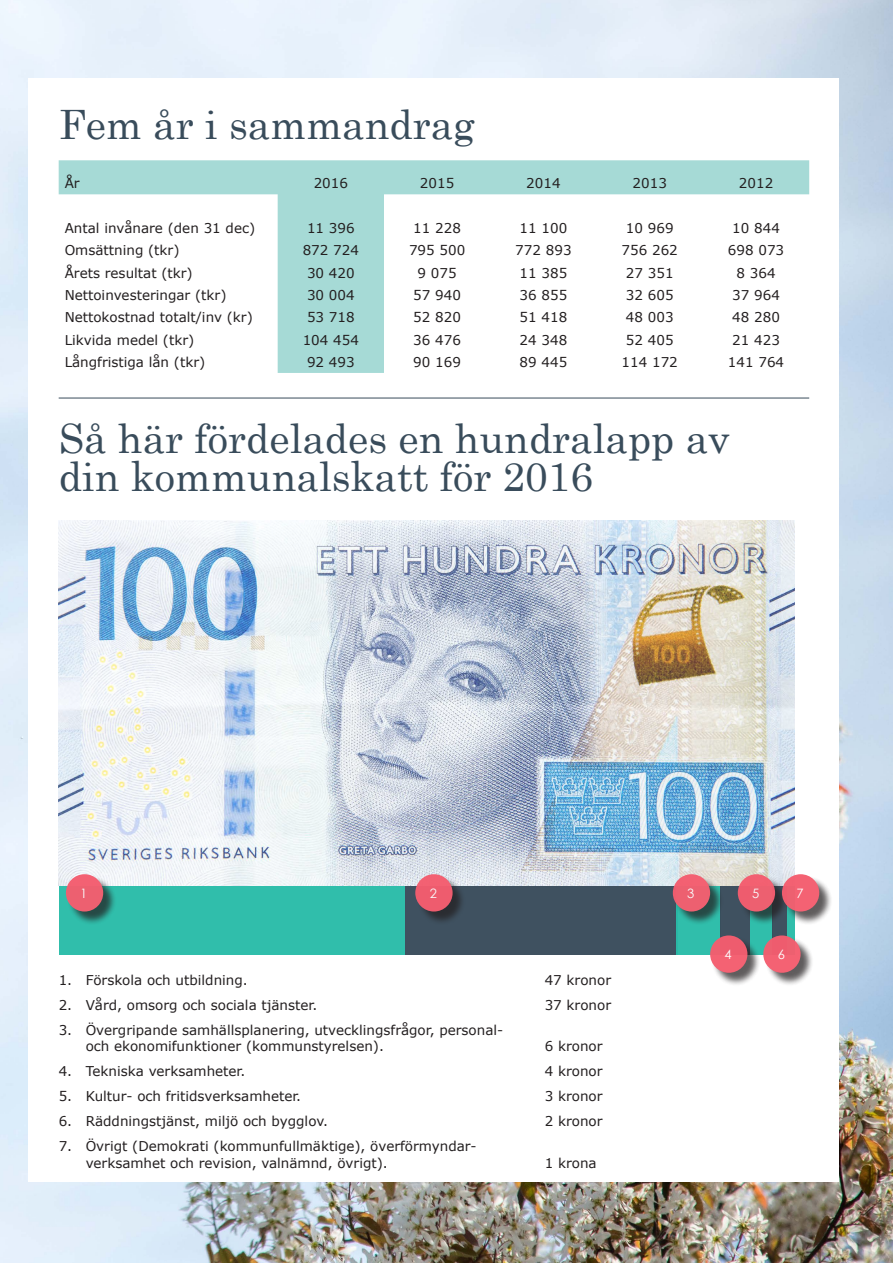
<style>
.page{position:relative;width:893px;height:1263px;background:#fff}
.page>*{position:absolute;margin:0;border:0;box-sizing:border-box;transform-origin:0 0}
.t1{font:40.5px/37.5px "Century Schoolbook";color:#394c5b}
.t2{font:13.5px/16.5px "Verdana";color:#231f20}
.t3{font:12.9px "Century Gothic";color:#fff}
</style>
<div class="page">
<img style="left:0;top:0;width:893px;height:1263px">
<div style="left:29px;top:79px;width:810px;height:1103px;background:#fff"></div>
<svg style="left:59px;top:160px;width:750px;height:213px"></svg>
<img style="left:59px;top:521px;width:735px;height:365px">
<div style="left:59px;top:886px;width:345px;height:69px;background:#2abca9"></div>
<div style="left:405px;top:886px;width:272px;height:69px;background:#394c5b"></div>
<div style="left:677px;top:886px;width:44px;height:69px;background:#2abca9"></div>
<div style="left:721px;top:886px;width:29px;height:69px;background:#394c5b"></div>
<div style="left:750px;top:886px;width:22px;height:69px;background:#2abca9"></div>
<div style="left:772px;top:886px;width:15px;height:69px;background:#394c5b"></div>
<div style="left:787px;top:886px;width:7px;height:69px;background:#2abca9"></div>
<hr style="left:59px;top:398px;width:750px;height:1px;background:#394c5b">
<div style="left:68px;top:876px;width:49px;height:49px;background:#231f20;opacity:.75"></div>
<div style="left:66px;top:874px;width:37px;height:37px;background:#ed6070;border-radius:50%"></div>
<div style="left:417px;top:876px;width:49px;height:49px;background:#231f20;opacity:.75"></div>
<div style="left:415px;top:874px;width:38px;height:37px;background:#f45d6f;border-radius:50%"></div>
<div style="left:674px;top:876px;width:49px;height:49px;background:#231f20;opacity:.75"></div>
<div style="left:673px;top:874px;width:37px;height:37px;background:#ed6070;border-radius:50%"></div>
<div style="left:712px;top:937px;width:49px;height:49px;background:#231f20;opacity:.75"></div>
<div style="left:710px;top:935px;width:37px;height:38px;background:#f45d6f;border-radius:50%"></div>
<div style="left:739px;top:876px;width:49px;height:49px;background:#231f20;opacity:.75"></div>
<div style="left:738px;top:874px;width:37px;height:37px;background:#ed6070;border-radius:50%"></div>
<div style="left:765px;top:937px;width:49px;height:49px;background:#231f20;opacity:.75"></div>
<div style="left:763px;top:935px;width:38px;height:38px;background:#f45d6f;border-radius:50%"></div>
<div style="left:784px;top:876px;width:49px;height:49px;background:#231f20;opacity:.75"></div>
<div style="left:782px;top:874px;width:37px;height:37px;background:#f45d6f;border-radius:50%"></div>
<h1 class="t1" style="left:59px;top:102px;width:418px">Fem år i sammandrag</h1>
<p class="t2" style="left:65px;top:175px;width:16px">År</p>
<p class="t2" style="left:314px;top:175px;width:36px">2016</p>
<p class="t2" style="left:420px;top:175px;width:36px">2015</p>
<p class="t2" style="left:526px;top:175px;width:36px">2014</p>
<p class="t2" style="left:633px;top:175px;width:36px">2013</p>
<p class="t2" style="left:739px;top:175px;width:36px">2012</p>
<p class="t2" style="left:65px;top:220px;width:192px">Antal invånare (den 31 dec)</p>
<p class="t2" style="left:307px;top:220px;width:49px">11 396</p>
<p class="t2" style="left:413px;top:220px;width:49px">11 228</p>
<p class="t2" style="left:520px;top:220px;width:49px">11 100</p>
<p class="t2" style="left:626px;top:220px;width:49px">10 969</p>
<p class="t2" style="left:732px;top:220px;width:49px">10 844</p>
<p class="t2" style="left:65px;top:242px;width:116px">Omsättning (tkr)</p>
<p class="t2" style="left:303px;top:242px;width:58px">872 724</p>
<p class="t2" style="left:409px;top:242px;width:58px">795 500</p>
<p class="t2" style="left:515px;top:242px;width:58px">772 893</p>
<p class="t2" style="left:622px;top:242px;width:58px">756 262</p>
<p class="t2" style="left:728px;top:242px;width:58px">698 073</p>
<p class="t2" style="left:65px;top:264px;width:130px">Årets resultat (tkr)</p>
<p class="t2" style="left:307px;top:264px;width:49px">30 420</p>
<p class="t2" style="left:418px;top:264px;width:41px">9 075</p>
<p class="t2" style="left:520px;top:264px;width:49px">11 385</p>
<p class="t2" style="left:626px;top:264px;width:49px">27 351</p>
<p class="t2" style="left:736px;top:264px;width:41px">8 364</p>
<p class="t2" style="left:65px;top:287px;width:163px">Nettoinvesteringar (tkr)</p>
<p class="t2" style="left:307px;top:287px;width:49px">30 004</p>
<p class="t2" style="left:413px;top:287px;width:49px">57 940</p>
<p class="t2" style="left:520px;top:287px;width:49px">36 855</p>
<p class="t2" style="left:626px;top:287px;width:49px">32 605</p>
<p class="t2" style="left:732px;top:287px;width:49px">37 964</p>
<p class="t2" style="left:65px;top:309px;width:190px">Nettokostnad totalt/inv (kr)</p>
<p class="t2" style="left:307px;top:309px;width:49px">53 718</p>
<p class="t2" style="left:413px;top:309px;width:49px">52 820</p>
<p class="t2" style="left:520px;top:309px;width:49px">51 418</p>
<p class="t2" style="left:626px;top:309px;width:49px">48 003</p>
<p class="t2" style="left:732px;top:309px;width:49px">48 280</p>
<p class="t2" style="left:65px;top:331px;width:131px">Likvida medel (tkr)</p>
<p class="t2" style="left:303px;top:331px;width:58px">104 454</p>
<p class="t2" style="left:413px;top:331px;width:49px">36 476</p>
<p class="t2" style="left:520px;top:331px;width:49px">24 348</p>
<p class="t2" style="left:626px;top:331px;width:49px">52 405</p>
<p class="t2" style="left:732px;top:331px;width:49px">21 423</p>
<p class="t2" style="left:65px;top:354px;width:142px">Långfristiga lån (tkr)</p>
<p class="t2" style="left:307px;top:354px;width:49px">92 493</p>
<p class="t2" style="left:413px;top:354px;width:49px">90 169</p>
<p class="t2" style="left:520px;top:354px;width:49px">89 445</p>
<p class="t2" style="left:622px;top:354px;width:58px">114 172</p>
<p class="t2" style="left:728px;top:354px;width:58px">141 764</p>
<h1 class="t1" style="left:59px;top:416px;width:673px">Så här fördelades en hundralapp av din kommunalskatt för 2016</h1>
<p class="t3" style="left:80px;top:884px;width:9px">1</p>
<p class="t3" style="left:430px;top:884px;width:9px">2</p>
<p class="t3" style="left:687px;top:884px;width:9px">3</p>
<p class="t2" style="left:59px;top:971px;width:191px">1. Förskola och utbildning.</p>
<p class="t2" style="left:545px;top:971px;width:68px">47 kronor</p>
<p class="t2" style="left:59px;top:996px;width:260px">2. Vård, omsorg och sociala tjänster.</p>
<p class="t2" style="left:545px;top:996px;width:68px">37 kronor</p>
<p class="t2" style="left:86px;top:1021px;width:419px;text-indent:-27px">3. Övergripande samhällsplanering, utvecklingsfrågor, personal&shy;och ekonomifunktioner (kommunstyrelsen).</p>
<p class="t2" style="left:545px;top:1038px;width:59px">6 kronor</p>
<p class="t2" style="left:59px;top:1063px;width:188px">4. Tekniska verksamheter.</p>
<p class="t2" style="left:545px;top:1063px;width:59px">4 kronor</p>
<p class="t2" style="left:59px;top:1088px;width:244px">5. Kultur- och fritidsverksamheter.</p>
<p class="t2" style="left:545px;top:1088px;width:59px">3 kronor</p>
<p class="t2" style="left:59px;top:1113px;width:271px">6. Räddningstjänst, miljö och bygglov.</p>
<p class="t2" style="left:545px;top:1113px;width:59px">2 kronor</p>
<p class="t2" style="left:86px;top:1138px;width:392px;text-indent:-27px">7. Övrigt (Demokrati (kommunfullmäktige), överförmyndar&shy;verksamhet och revision, valnämnd, övrigt).</p>
<p class="t2" style="left:545px;top:1154px;width:53px">1 krona</p>
<p class="t3" style="left:724px;top:945px;width:9px">4</p>
<p class="t3" style="left:752px;top:884px;width:9px">5</p>
<p class="t3" style="left:796px;top:884px;width:9px">7</p>
<p class="t3" style="left:778px;top:945px;width:9px">6</p>
</div>
